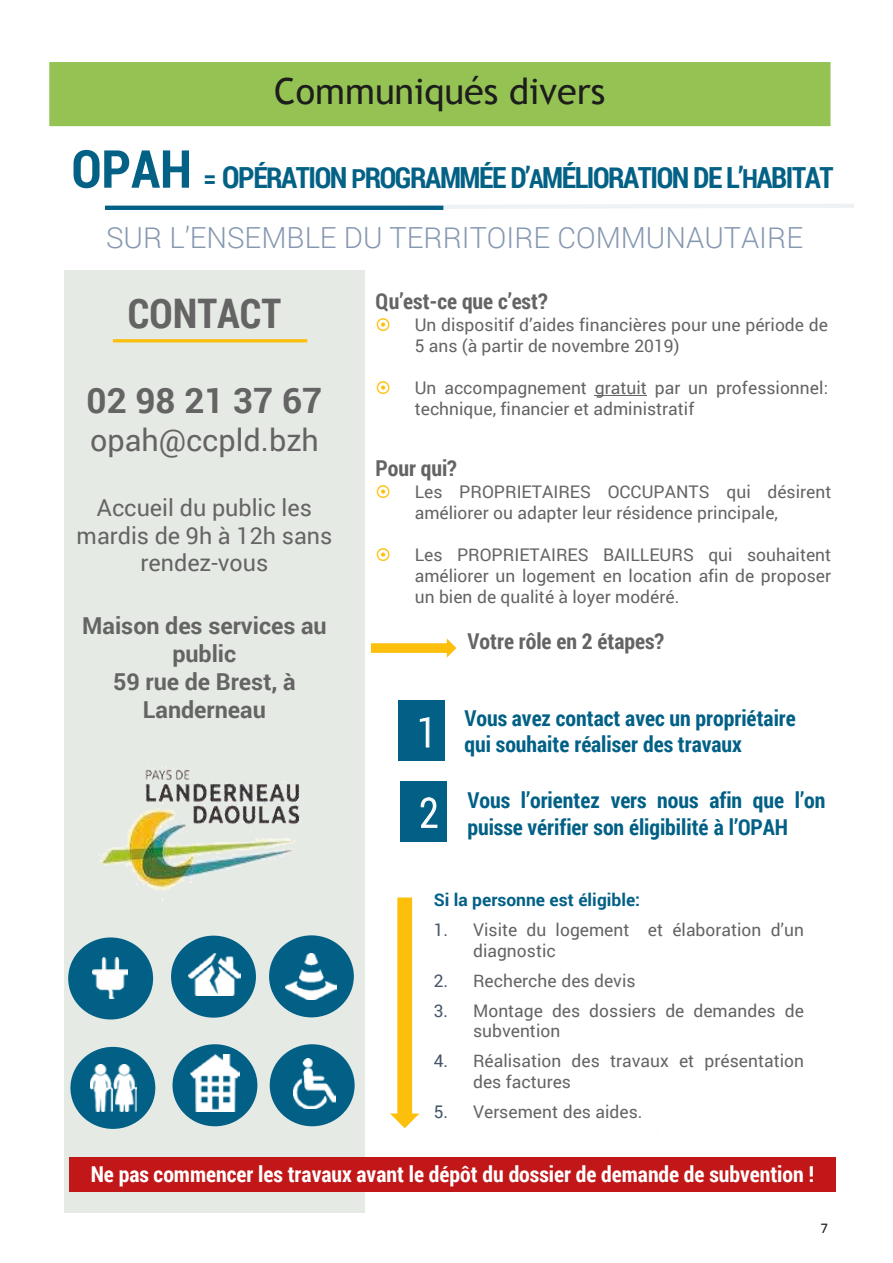
<style>
.page{position:relative;width:893px;height:1263px;background:#fff}
.page>*{position:absolute;margin:0;border:0;box-sizing:border-box;transform-origin:0 0}
.t1{font:700 40.8px "Roboto Condensed";color:#656464}
.t2{font:300 40.8px "Roboto Condensed";color:#fff}
.t3{font:36px "Trebuchet MS";color:#1d1d1b}
.t4{font:700 34.95px "Roboto";color:#656464}
.t5{font:30.6px "Roboto";color:#656464}
.t6{font:700 29.1px "Roboto Condensed";letter-spacing:-.05em;color:#036186}
.t7{font:300 29.1px "Roboto";color:#8598b1}
.t8{font:700 23.25px/27.9px "Roboto";color:#656464;text-align:center}
.t9{font:23.25px/27.9px "Roboto";color:#656464;text-align:center}
.t10{font:700 21.9px/26.2px "Roboto Condensed";color:#026086}
.t11{font:700 21.9px "Roboto Condensed";color:#fff}
.t12{font:700 21.9px "Roboto Condensed";color:#656464}
.t13{font:17.4px/21px "Roboto";color:#656464}
.t14{font:700 17.4px "Roboto";color:#026086}
.t15{font:15px "Calibri";color:#1d1d1b}
.s1{font-size:52.35px}
.s2{font-size:26.25px}
.s3{font-size:30.6px}
.s4{color:#46556b}
</style>
<div class="page">
<div style="left:47px;top:60px;width:785px;height:68px;background:#94c354"></div>
<div style="left:46px;top:58px;width:788px;height:72px;border:4px solid #fff"></div>
<div style="left:64px;top:270px;width:300px;height:942px;background:#e6eae5"></div>
<svg style="left:104px;top:204px;width:749px;height:6px"></svg>
<hr style="left:105px;top:206px;width:338px;height:4px;background:#026086">
<hr style="left:595px;top:395px;width:52px;height:1px;background:#656464">
<hr style="left:113px;top:339px;width:194px;height:3px;background:#fcbf0b">
<div style="left:398px;top:700px;width:47px;height:61px;background:#026086"></div>
<svg style="left:419px;top:717px;width:11px;height:31px"></svg>
<div style="left:400px;top:781px;width:47px;height:61px;background:#026086"></div>
<svg style="left:420px;top:797px;width:18px;height:31px"></svg>
<svg style="left:371px;top:638px;width:85px;height:20px"></svg>
<div style="left:70px;top:1047px;width:85px;height:82px;background:#026086;border-radius:50%"></div>
<img style="left:90px;top:1065px;width:46px;height:46px">
<div style="left:270px;top:1044px;width:85px;height:82px;background:#026086;border-radius:50%"></div>
<img style="left:294px;top:1058px;width:41px;height:50px">
<div style="left:172px;top:1044px;width:85px;height:82px;background:#026086;border-radius:50%"></div>
<img style="left:190px;top:1055px;width:50px;height:57px">
<div style="left:68px;top:937px;width:85px;height:82px;background:#026086;border-radius:50%"></div>
<img style="left:93px;top:957px;width:34px;height:41px">
<div style="left:171px;top:936px;width:85px;height:82px;background:#026086;border-radius:50%"></div>
<img style="left:188px;top:953px;width:52px;height:42px">
<div style="left:269px;top:935px;width:85px;height:82px;background:#026086;border-radius:50%"></div>
<img style="left:286px;top:953px;width:51px;height:46px">
<div style="left:69px;top:1157px;width:767px;height:34px;background:#c11718"></div>
<img style="left:99px;top:766px;width:201px;height:135px">
<svg style="left:390px;top:897px;width:29px;height:231px"></svg>
<h2 class="t3" style="left:274px;top:68px;width:333px">Communiqués divers</h2>
<h3 class="t6" style="left:72px;top:157px;width:763px"><span class="s1">OPAH</span> <span class="s2">=</span> <span class="s3">O</span>PÉRATION <span class="s2">P</span>ROGRAMMÉE D’<span class="s2">A</span>MÉLIORATION DE L’<span class="s2">H</span>ABITAT</h3>
<h3 class="t7" style="left:106px;top:218px;width:698px">SUR L’ENSEMBLE DU TERRITOIRE COMMUNAUTAIRE</h3>
<h1 class="t1" style="left:128px;top:285px;width:155px">CONTACT</h1>
<h3 class="t4" style="left:87px;top:376px;width:237px">02 98 21 37 67</h3>
<h3 class="t5" style="left:90px;top:419px;width:230px">opah@ccpld.bzh</h3>
<h3 class="t9" style="left:77px;top:492px;width:257px">Accueil du public les mardis de 9h à 12h sans rendez-vous</h3>
<h3 class="t8" style="left:82px;top:611px;width:246px">Maison des services au public<br>59 rue de Brest, à<br>Landerneau</h3>
<p class="t12" style="left:375px;top:286px;width:174px">Qu’est-ce que c’est?</p>
<p class="t13" style="left:415px;top:314px;width:415px">Un dispositif d’aides financières pour une période de<br>5 ans (à partir de novembre 2019)</p>
<p class="t13" style="left:415px;top:377px;width:415px">Un accompagnement gratuit par un professionnel: technique, financier et administratif</p>
<p class="t12" style="left:375px;top:453px;width:83px">Pour qui?</p>
<p class="t13" style="left:415px;top:481px;width:418px">Les PROPRIETAIRES OCCUPANTS qui désirent améliorer ou adapter leur résidence principale,</p>
<p class="t13" style="left:415px;top:544px;width:418px;text-align:justify">Les PROPRIETAIRES BAILLEURS qui souhaitent améliorer un logement en location afin de proposer un bien de qualité à loyer modéré.</p>
<p class="t12" style="left:467px;top:626px;width:198px">Votre rôle en 2 étapes?</p>
<h1 class="t2" style="left:417px;top:704px;width:21px">1</h1>
<p class="t10" style="left:464px;top:704px;width:333px">Vous avez contact avec un propriétaire qui souhaite réaliser des travaux</p>
<h1 class="t2" style="left:419px;top:784px;width:21px">2</h1>
<p class="t10" style="left:467px;top:786px;width:359px">Vous l’orientez vers nous afin que l’on puisse vérifier son éligibilité à l’OPAH</p>
<p class="t14" style="left:434px;top:888px;width:208px">Si la personne est éligible:</p>
<p class="t13" style="left:473px;top:919px;width:332px;text-indent:-39px"><span class="s4">1.</span> Visite du logement et élaboration d’un diagnostic</p>
<p class="t13" style="left:434px;top:969px;width:203px"><span class="s4">2.</span> Recherche des devis</p>
<p class="t13" style="left:473px;top:999px;width:332px;text-indent:-39px"><span class="s4">3.</span> Montage des dossiers de demandes de subvention</p>
<p class="t13" style="left:473px;top:1050px;width:332px;text-indent:-39px"><span class="s4">4.</span> Réalisation des travaux et présentation des factures</p>
<p class="t13" style="left:434px;top:1100px;width:210px"><span class="s4">5.</span> Versement des aides.</p>
<p class="t11" style="left:91px;top:1159px;width:725px">Ne pas commencer les travaux avant le dépôt du dossier de demande de subvention !</p>
<p class="t15" style="left:820px;top:1217px;width:9px">7</p>
</div>
